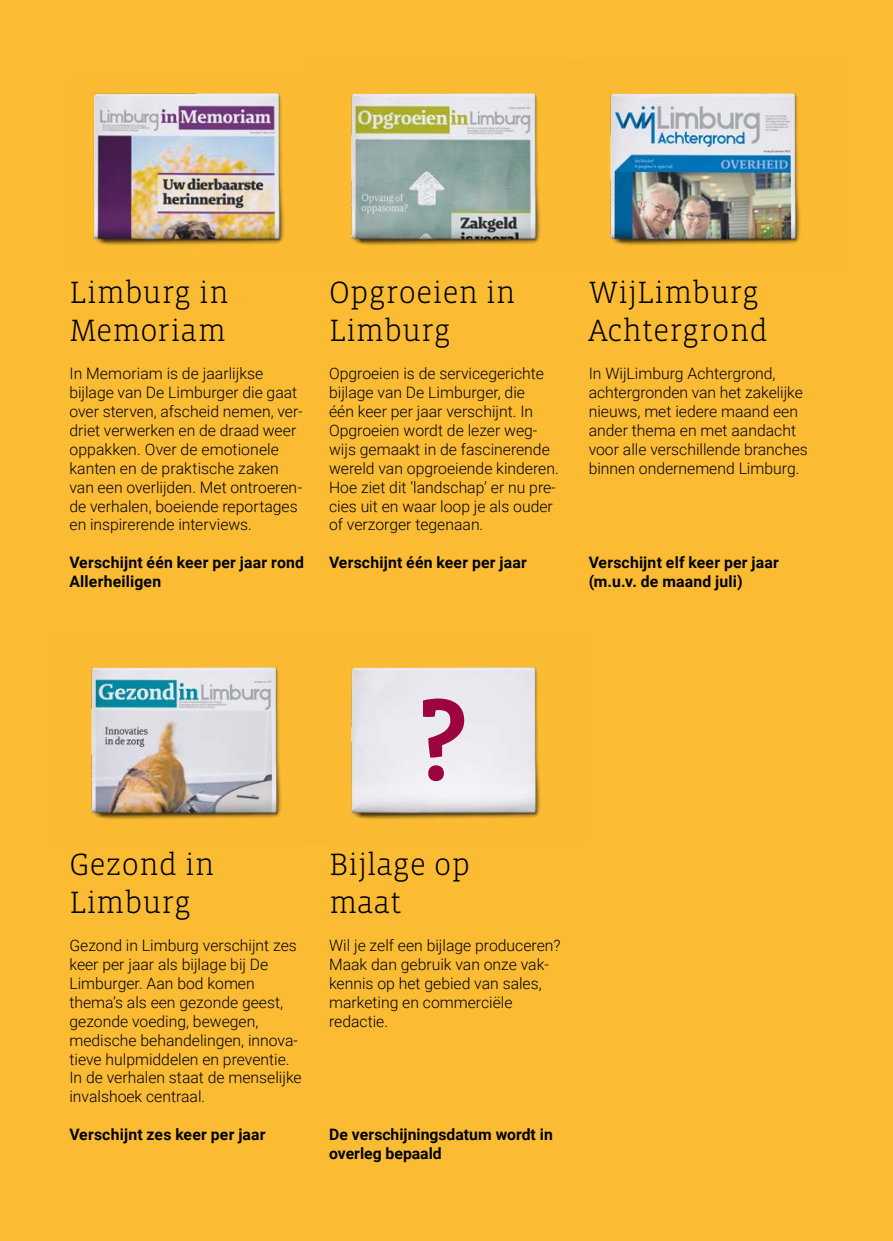
<style>
.page{position:relative;width:893px;height:1241px;background:#fff}
.page>*{position:absolute;margin:0;border:0;box-sizing:border-box;transform-origin:0 0}
.t1{font:500 118.65px "Vista Slab OT";color:#9c0341}
.t2{font:300 31.5px/37.8px "Vista Slab OT";color:#000}
.t3{font:300 15.75px/18.9px "Roboto";color:#000}
.t4{font:700 15.75px/18.9px "Roboto";letter-spacing:.01em;color:#000}
</style>
<div class="page">
<div style="left:0;top:0;width:893px;height:1240px;background:#fbbc33"></div>
<img style="left:610px;top:93px;width:191px;height:153px">
<img style="left:91px;top:667px;width:191px;height:153px">
<img style="left:93px;top:92px;width:192px;height:153px">
<img style="left:351px;top:93px;width:190px;height:153px">
<img style="left:351px;top:667px;width:190px;height:153px">
<h2 class="t2" style="left:69px;top:274px;width:161px">Limburg in<br>Memoriam</h2>
<p class="t3" style="left:69px;top:363px;width:235px">In Memoriam is de jaarlijkse bijlage van De Limburger die gaat over sterven, afscheid nemen, ver&shy;driet verwerken en de draad weer oppakken. Over de emotionele kanten en de praktische zaken van een overlijden. Met ontroeren&shy;de verhalen, boeiende reportages en inspirerende interviews.</p>
<p class="t4" style="left:69px;top:552px;width:236px">Verschijnt één keer per jaar rond<br>Allerheiligen</p>
<h2 class="t2" style="left:329px;top:274px;width:188px">Opgroeien in<br>Limburg</h2>
<p class="t3" style="left:329px;top:363px;width:231px">Opgroeien is de servicegerichte bijlage van De Limburger, die<br>één keer per jaar verschijnt. In<br>Opgroeien wordt de lezer weg&shy;wijs gemaakt in de fascinerende wereld van opgroeiende kinderen.<br>Hoe ziet dit ‘landschap’ er nu pre&shy;cies uit en waar loop je als ouder of verzorger tegenaan.</p>
<p class="t4" style="left:329px;top:552px;width:199px">Verschijnt één keer per jaar</p>
<h2 class="t2" style="left:589px;top:274px;width:181px">WijLimburg<br>Achtergrond</h2>
<p class="t3" style="left:589px;top:363px;width:221px">In WijLimburg Achtergrond, achtergronden van het zakelijke nieuws, met iedere maand een ander thema en met aandacht voor alle verschillende branches binnen ondernemend Limburg.</p>
<p class="t4" style="left:589px;top:552px;width:192px">Verschijnt elf keer per jaar (m.u.v. de maand juli)</p>
<h2 class="t2" style="left:69px;top:846px;width:146px">Gezond in<br>Limburg</h2>
<p class="t3" style="left:69px;top:935px;width:234px">Gezond in Limburg verschijnt zes keer per jaar als bijlage bij De<br>Limburger. Aan bod komen thema’s als een gezonde geest, gezonde voeding, bewegen, medische behandelingen, innova&shy;tieve hulpmiddelen en preventie.<br>In de verhalen staat de menselijke invalshoek centraal.</p>
<p class="t4" style="left:69px;top:1124px;width:198px">Verschijnt zes keer per jaar</p>
<h1 class="t1" style="left:418px;top:678px;width:51px">?</h1>
<h2 class="t2" style="left:329px;top:846px;width:143px">Bijlage op maat</h2>
<p class="t3" style="left:329px;top:935px;width:233px">Wil je zelf een bijlage produceren?<br>Maak dan gebruik van onze vak&shy;kennis op het gebied van sales, marketing en commerciële redactie.</p>
<p class="t4" style="left:329px;top:1124px;width:225px">De verschijningsdatum wordt in overleg bepaald</p>
</div>
